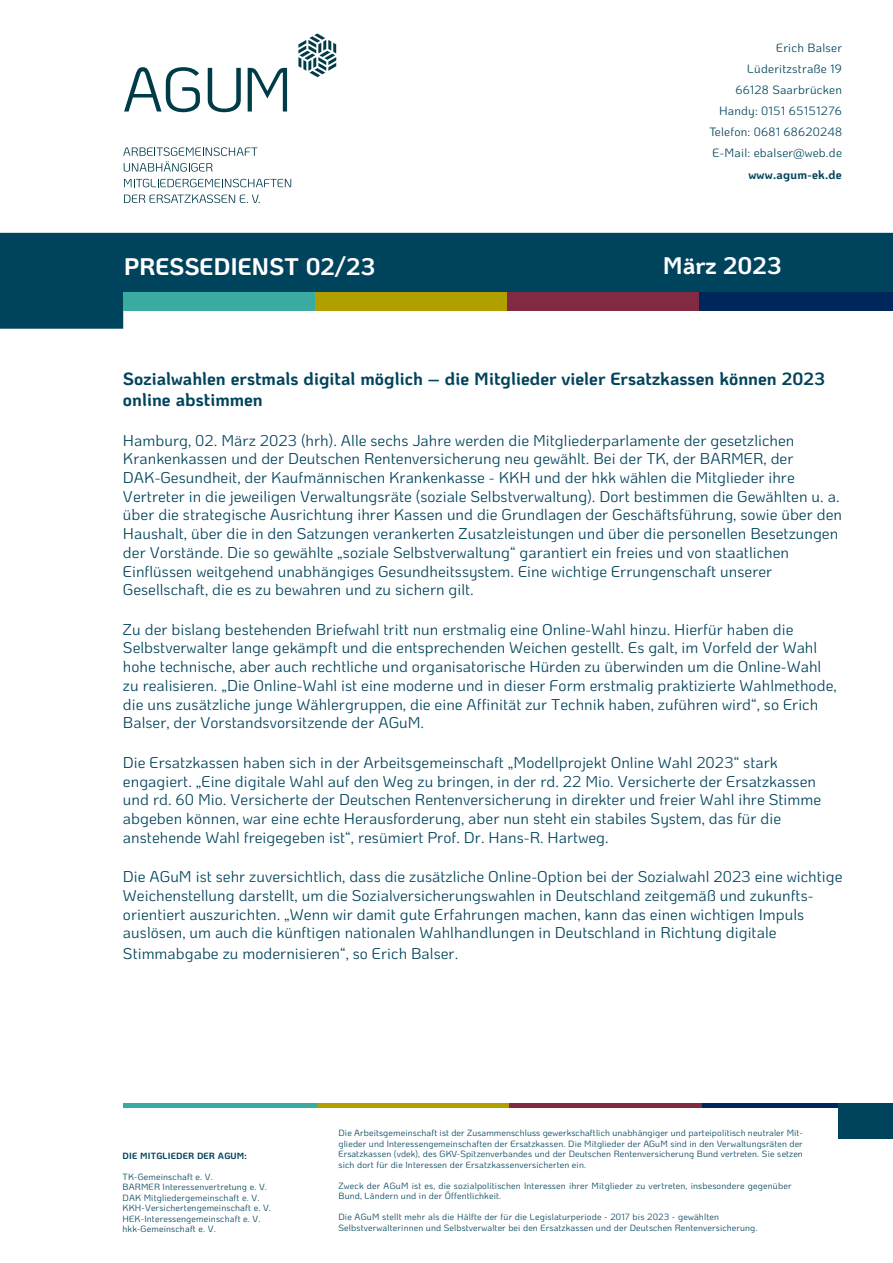
<style>
.page{position:relative;width:893px;height:1263px;background:#fff}
.page>*{position:absolute;margin:0;border:0;box-sizing:border-box;transform-origin:0 0}
.t1{font:700 24px "Ko Ho";color:#fff}
.t2{font:700 17.7px/21.3px "Ko Ho";letter-spacing:.005em;color:#00435c}
.t3{font:15.6px/18.8px "Ko Ho";letter-spacing:.005em;color:#00435c}
.t4{font:12px/21px "Ko Ho";letter-spacing:.02em;color:#00435c;text-align:right}
.t5{font:700 12px "Ko Ho";letter-spacing:.02em;color:#00435c}
.t6{font:9px/10.5px "Ko Ho";letter-spacing:.02em;color:#00435c}
.t7{font:700 9px "Ko Ho";letter-spacing:.02em;color:#00435c}
</style>
<div class="page">
<svg style="left:0;top:233px;width:893px;height:96px;fill:#00435c"></svg>
<div style="left:314px;top:292px;width:193px;height:18px;background:#b19f00"></div>
<div style="left:507px;top:292px;width:193px;height:18px;background:#822a41"></div>
<div style="left:700px;top:292px;width:193px;height:18px;background:#00275b"></div>
<svg style="left:124px;top:67px;width:76px;height:45px"></svg>
<svg style="left:208px;top:68px;width:33px;height:44px"></svg>
<svg style="left:248px;top:68px;width:39px;height:44px"></svg>
<svg style="left:123px;top:147px;width:134px;height:25px"></svg>
<svg style="left:124px;top:179px;width:167px;height:8px"></svg>
<svg style="left:124px;top:194px;width:136px;height:9px"></svg>
<svg style="left:298px;top:33px;width:38px;height:44px"></svg>
<div style="left:123px;top:292px;width:192px;height:18px;background:#3baba1"></div>
<div style="left:123px;top:1103px;width:194px;height:5px;background:#3baba1"></div>
<div style="left:317px;top:1103px;width:192px;height:5px;background:#b19f00"></div>
<div style="left:509px;top:1103px;width:193px;height:5px;background:#822a41"></div>
<div style="left:702px;top:1103px;width:137px;height:5px;background:#00275b"></div>
<div style="left:839px;top:1103px;width:54px;height:36px;background:#00435c"></div>
<p class="t4" style="left:709px;top:37px;width:134px">Erich Balser<br>Lüderitzstraße 19<br>66128 Saarbrücken<br>Handy: 0151 65151276<br>Telefon: 0681 68620248<br>E-Mail: ebalser@web.de</p>
<p class="t5" style="left:748px;top:164px;width:95px">www.agum-ek.de</p>
<h1 class="t1" style="left:124px;top:246px;width:253px">Pressedienst 02/23</h1>
<h1 class="t1" style="left:663px;top:245px;width:121px">März 2023</h1>
<p class="t2" style="left:123px;top:368px;width:704px">Sozialwahlen erstmals digital möglich – die Mitglieder vieler Ersatzkassen können 2023 online abstimmen</p>
<p class="t3" style="left:123px;top:431px;width:721px">Hamburg, 02. März 2023 (hrh). Alle sechs Jahre werden die Mitgliederparlamente der gesetzlichen Krankenkassen und der Deutschen Rentenversicherung neu gewählt. Bei der TK, der BARMER, der DAK-Gesundheit, der Kaufmännischen Krankenkasse - KKH und der hkk wählen die Mitglieder ihre Vertreter in die jeweiligen Verwaltungsräte (soziale Selbstverwaltung). Dort bestimmen die Gewählten u. a. über die strategische Ausrichtung ihrer Kassen und die Grundlagen der Geschäftsführung, sowie über den Haushalt, über die in den Satzungen verankerten Zusatzleistungen und über die personellen Besetzungen der Vorstände. Die so gewählte „soziale Selbstverwaltung“ garantiert ein freies und von staatlichen Einflüssen weitgehend unabhängiges Gesundheitssystem. Eine wichtige Errungenschaft unserer Gesellschaft, die es zu bewahren und zu sichern gilt.</p>
<p class="t3" style="left:123px;top:620px;width:715px">Zu der bislang bestehenden Briefwahl tritt nun erstmalig eine Online-Wahl hinzu. Hierfür haben die Selbstverwalter lange gekämpft und die entsprechenden Weichen gestellt. Es galt, im Vorfeld der Wahl hohe technische, aber auch rechtliche und organisatorische Hürden zu überwinden um die Online-Wahl zu realisieren. „Die Online-Wahl ist eine moderne und in dieser Form erstmalig praktizierte Wahlmethode, die uns zusätzliche junge Wählergruppen, die eine Affinität zur Technik haben, zuführen wird“, so Erich Balser, der Vorstandsvorsitzende der AGuM.</p>
<p class="t3" style="left:123px;top:753px;width:700px">Die Ersatzkassen haben sich in der Arbeitsgemeinschaft „Modellprojekt Online Wahl 2023“ stark engagiert. „Eine digitale Wahl auf den Weg zu bringen, in der rd. 22 Mio. Versicherte der Ersatzkassen und rd. 60 Mio. Versicherte der Deutschen Rentenversicherung in direkter und freier Wahl ihre Stimme abgeben können, war eine echte Herausforderung, aber nun steht ein stabiles System, das für die anstehende Wahl freigegeben ist“, resümiert Prof. Dr. Hans-R. Hartweg.</p>
<p class="t3" style="left:123px;top:867px;width:721px">Die AGuM ist sehr zuversichtlich, dass die zusätzliche Online-Option bei der Sozialwahl 2023 eine wichtige Weichenstellung darstellt, um die Sozialversicherungswahlen in Deutschland zeitgemäß und zukunfts&shy;orientiert auszurichten. „Wenn wir damit gute Erfahrungen machen, kann das einen wichtigen Impuls auslösen, um auch die künftigen nationalen Wahlhandlungen in Deutschland in Richtung digitale</p>
<p class="t3" style="left:123px;top:944px;width:337px">Stimmabgabe zu modernisieren“, so Erich Balser.</p>
<p class="t7" style="left:123px;top:1148px;width:126px">die Mitglieder der AgUM:</p>
<p class="t6" style="left:123px;top:1171px;width:150px">TK-Gemeinschaft e. V.<br>BARMER Interessenvertretung e. V.<br>DAK Mitgliedergemeinschaft e. V.<br>KKH-Versichertengemeinschaft e. V.<br>HEK-Interessengemeinschaft e. V. hkk-Gemeinschaft e. V.</p>
<p class="t6" style="left:338px;top:1128px;width:466px;text-align:justify">Die Arbeitsgemeinschaft ist der Zusammenschluss gewerkschaftlich unabhängiger und parteipolitisch neutraler Mit&shy;glieder und Interessengemeinschaften der Ersatzkassen. Die Mitglieder der AGuM sind in den Verwaltungsräten der Ersatzkassen (vdek), des GKV-Spitzenverbandes und der Deutschen Rentenversicherung Bund vertreten. Sie setzen sich dort für die Interessen der Ersatzkassenversicherten ein.</p>
<p class="t6" style="left:338px;top:1180px;width:455px">Zweck der AGuM ist es, die sozialpolitischen Interessen ihrer Mitglieder zu vertreten, insbesondere gegenüber<br>Bund, Ländern und in der Öffentlichkeit.</p>
<p class="t6" style="left:338px;top:1212px;width:421px">Die AGuM stellt mehr als die Hälfte der für die Legislaturperiode - 2017 bis 2023 - gewählten<br>Selbstverwalterinnen und Selbstverwalter bei den Ersatzkassen und der Deutschen Rentenversicherung.</p>
</div>
